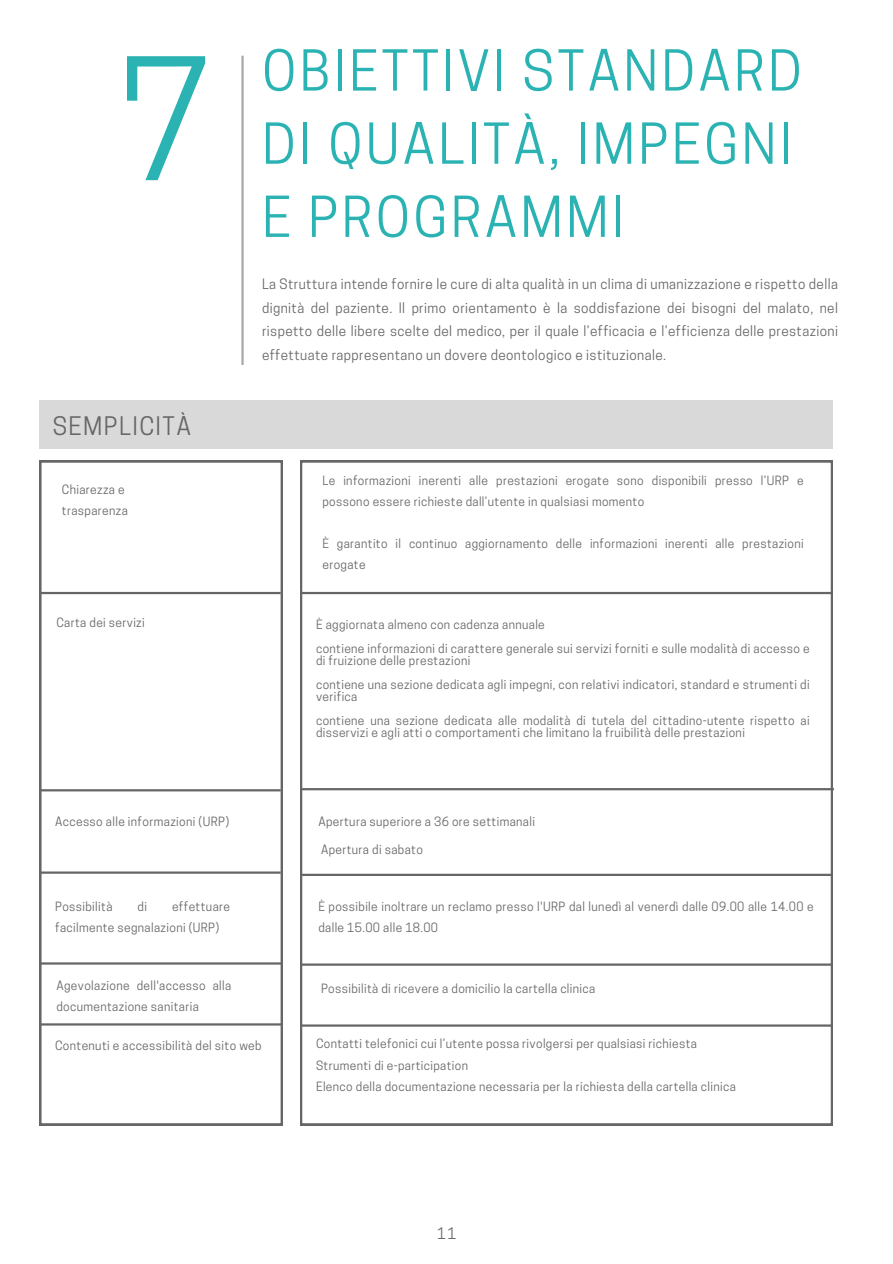
<style>
.page{position:relative;width:893px;height:1264px;background:#fff}
.page>*{position:absolute;margin:0;border:0;box-sizing:border-box;transform-origin:0 0}
.t1{font:158.85px "Cooper Hewitt";color:#2bb3b3}
.t2{font:52.95px/73.2px "Cooper Hewitt";letter-spacing:.06em;color:#2bb3b3}
.t3{font:24px "Cooper Hewitt";letter-spacing:.06em;color:#666}
.t4{font:14.85px "Cooper Hewitt";color:#666}
.t5{font:13.5px/23.7px "Cooper Hewitt";letter-spacing:.03em;color:#666;text-align:justify}
.t6{font:12px/21px "Cooper Hewitt";letter-spacing:.03em;color:#666}
</style>
<div class="page">
<hr style="left:241px;top:56px;width:3px;height:309px;background:#a8a8a8">
<svg style="left:39px;top:460px;width:243px;height:665px"></svg>
<div style="left:39px;top:401px;width:793px;height:48px;background:#d9d9d9"></div>
<svg style="left:300px;top:460px;width:532px;height:665px"></svg>
<hr style="left:300px;top:592px;width:532px;height:2px;background:#666">
<hr style="left:39px;top:592px;width:242px;height:2px;background:#666">
<hr style="left:302px;top:788px;width:531px;height:2px;background:#666">
<hr style="left:39px;top:789px;width:242px;height:2px;background:#666">
<hr style="left:39px;top:871px;width:242px;height:2px;background:#666">
<hr style="left:300px;top:873px;width:531px;height:3px;background:#666">
<hr style="left:40px;top:962px;width:242px;height:2px;background:#666">
<hr style="left:300px;top:963px;width:531px;height:2px;background:#666">
<hr style="left:40px;top:1023px;width:242px;height:2px;background:#666">
<hr style="left:300px;top:1024px;width:531px;height:2px;background:#666">
<p class="t1" style="left:118px;top:61px;width:97px">7</p>
<p class="t3" style="left:53px;top:416px;width:140px">SEMPLICITÀ</p>
<p class="t6" style="left:62px;top:481px;width:64px">Chiarezza e</p>
<p class="t6" style="left:62px;top:502px;width:67px">trasparenza</p>
<p class="t2" style="left:262px;top:41px;width:541px">OBIETTIVI STANDARD<br>DI QUALITÀ, IMPEGNI</p>
<p class="t2" style="left:262px;top:187px;width:363px">E PROGRAMMI</p>
<p class="t5" style="left:262px;top:274px;width:577px">La Struttura intende fornire le cure di alta qualità in un clima di umanizzazione e rispetto della dignità del paziente. Il primo orientamento è la soddisfazione dei bisogni del malato, nel rispetto delle libere scelte del medico, per il quale l’efficacia e l’efficienza delle prestazioni effettuate rappresentano un dovere deontologico e istituzionale.</p>
<p class="t6" style="left:322px;top:471px;width:482px">Le informazioni inerenti alle prestazioni erogate sono disponibili presso l’URP e possono essere richieste dall’utente in qualsiasi momento</p>
<p class="t6" style="left:322px;top:534px;width:482px">È garantito il continuo aggiornamento delle informazioni inerenti alle prestazioni erogate</p>
<p class="t6" style="left:56px;top:614px;width:90px">Carta dei servizi</p>
<p class="t6" style="left:316px;top:616px;width:230px">È aggiornata almeno con cadenza annuale</p>
<p class="t6" style="left:316px;top:644px;width:495px;line-height:12px">contiene informazioni di carattere generale sui servizi forniti e sulle modalità di accesso e di fruizione delle prestazioni</p>
<p class="t6" style="left:316px;top:680px;width:495px;line-height:12px">contiene una sezione dedicata agli impegni, con relativi indicatori, standard e strumenti di verifica</p>
<p class="t6" style="left:316px;top:716px;width:495px;line-height:12px">contiene una sezione dedicata alle modalità di tutela del cittadino-utente rispetto ai disservizi e agli atti o comportamenti che limitano la fruibilità delle prestazioni</p>
<p class="t6" style="left:55px;top:812px;width:175px">Accesso alle informazioni (URP)</p>
<p class="t6" style="left:318px;top:812px;width:218px">Apertura superiore a 36 ore settimanali</p>
<p class="t6" style="left:321px;top:840px;width:103px">Apertura di sabato</p>
<p class="t6" style="left:55px;top:897px;width:176px;text-indent:117px">effettuare facilmente segnalazioni (URP)</p>
<p class="t6" style="left:55px;top:897px;width:59px">Possibilità</p>
<p class="t6" style="left:137px;top:897px;width:11px">di</p>
<p class="t6" style="left:318px;top:897px;width:497px">È possibile inoltrare un reclamo presso l'URP dal lunedì al venerdì dalle 09.00 alle 14.00 e dalle 15.00 alle 18.00</p>
<p class="t6" style="left:56px;top:976px;width:176px">Agevolazione dell'accesso alla</p>
<p class="t6" style="left:321px;top:979px;width:276px">Possibilità di ricevere a domicilio la cartella clinica</p>
<p class="t6" style="left:56px;top:997px;width:144px">documentazione sanitaria</p>
<p class="t6" style="left:55px;top:1036px;width:208px">Contenuti e accessibilità del sito web</p>
<p class="t6" style="left:316px;top:1034px;width:382px">Contatti telefonici cui l’utente possa rivolgersi per qualsiasi richiesta</p>
<p class="t6" style="left:316px;top:1055px;width:154px">Strumenti di e-participation</p>
<p class="t6" style="left:316px;top:1076px;width:421px">Elenco della documentazione necessaria per la richiesta della cartella clinica</p>
<p class="t4" style="left:437px;top:1227px;width:21px">11</p>
</div>
